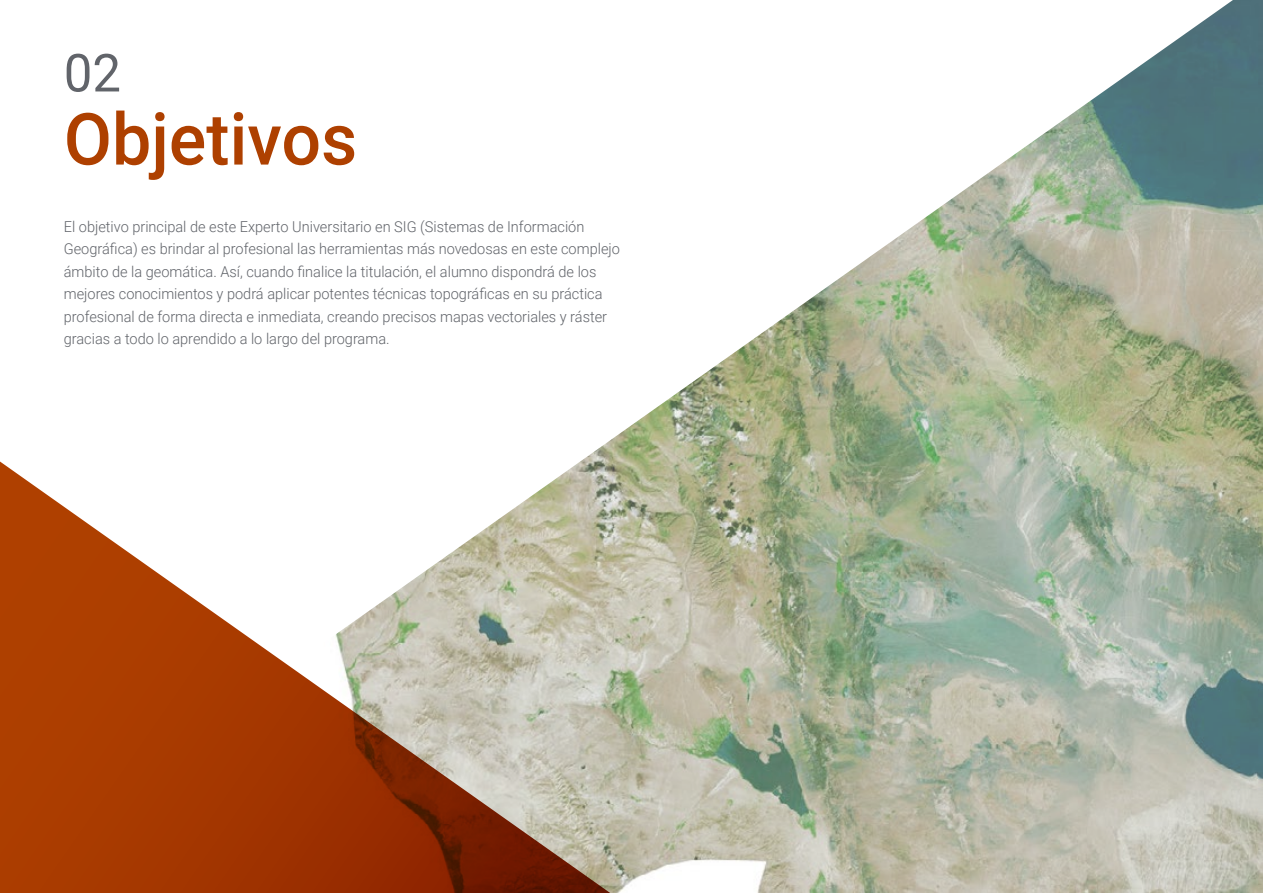
<style>
.page{position:relative;width:1263px;height:893px;background:#fff}
.page>*{position:absolute;margin:0;border:0;box-sizing:border-box;transform-origin:0 0}
.t1{font:500 72px "Roboto";color:#ae4000}
.t2{font:52.5px "Roboto";color:#61646a}
.t3{font:300 15px/22.5px "Roboto";color:#61646a}
</style>
<div class="page">
<img style="left:602px;top:0;width:661px;height:893px">
<svg style="left:0;top:446px;width:640px;height:447px"></svg>
<h2 class="t2" style="left:64px;top:36px;width:59px">02</h2>
<h1 class="t1" style="left:64px;top:89px;width:295px">Objetivos</h1>
<p class="t3" style="left:64px;top:214px;width:558px">El objetivo principal de este Experto Universitario en SIG (Sistemas de Información Geográfica) es brindar al profesional las herramientas más novedosas en este complejo ámbito de la geomática. Así, cuando finalice la titulación, el alumno dispondrá de los mejores conocimientos y podrá aplicar potentes técnicas topográficas en su práctica profesional de forma directa e inmediata, creando precisos mapas vectoriales y ráster gracias a todo lo aprendido a lo largo del programa.</p>
</div>
